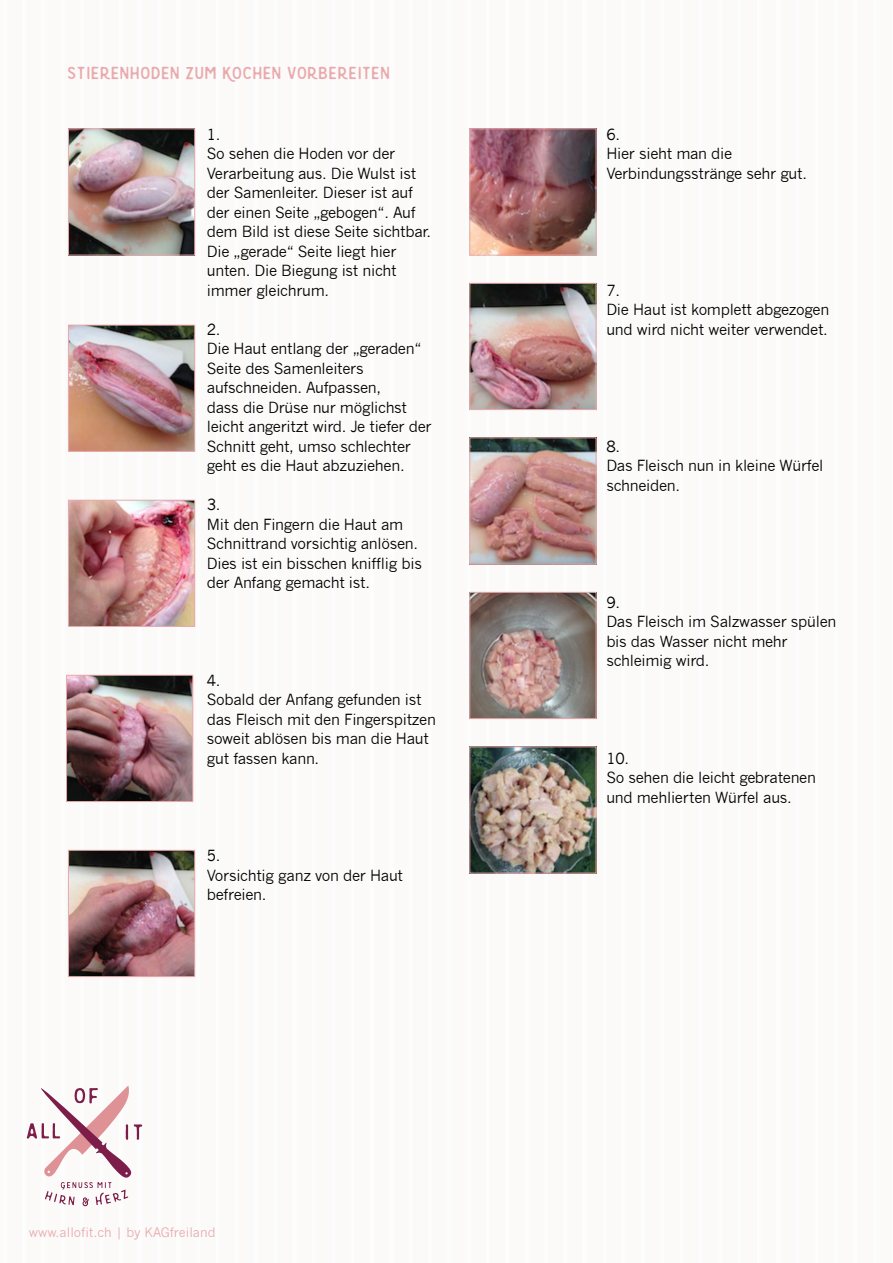
<style>
.page{position:relative;width:893px;height:1263px;background:#fff}
.page>*{position:absolute;margin:0;border:0;box-sizing:border-box;transform-origin:0 0}
.t1{font:24.3px "Yonder";letter-spacing:.025em;color:#eaaaad}
.t2{font:15px/19.5px "News Gothic";letter-spacing:-.02em;color:#000}
.t3{font:12.75px "News Gothic";color:#eaaaad}
</style>
<div class="page">
<img style="left:26px;top:128px;width:571px;height:1079px">
<img style="left:70px;top:131px;width:123px;height:122px">
<div style="left:68px;top:129px;width:127px;height:126px;border:1px solid #eaaaad"></div>
<img style="left:70px;top:327px;width:123px;height:123px">
<div style="left:68px;top:325px;width:127px;height:127px;border:1px solid #eaaaad"></div>
<img style="left:70px;top:502px;width:123px;height:123px">
<div style="left:68px;top:500px;width:127px;height:127px;border:1px solid #eaaaad"></div>
<img style="left:68px;top:677px;width:123px;height:123px">
<div style="left:66px;top:675px;width:127px;height:127px;border:1px solid #eaaaad"></div>
<img style="left:472px;top:131px;width:122px;height:122px">
<div style="left:470px;top:129px;width:126px;height:126px;border:1px solid #eaaaad"></div>
<img style="left:70px;top:852px;width:123px;height:123px">
<div style="left:68px;top:850px;width:127px;height:127px;border:1px solid #eaaaad"></div>
<img style="left:472px;top:285px;width:122px;height:123px">
<div style="left:470px;top:283px;width:126px;height:127px;border:1px solid #eaaaad"></div>
<img style="left:472px;top:749px;width:122px;height:122px">
<img style="left:472px;top:594px;width:122px;height:123px">
<div style="left:470px;top:592px;width:126px;height:127px;border:1px solid #eaaaad"></div>
<img style="left:472px;top:440px;width:122px;height:122px">
<div style="left:470px;top:438px;width:126px;height:126px;border:1px solid #eaaaad"></div>
<svg style="left:27px;top:1085px;width:115px;height:121px"></svg>
<h1 class="t1" style="left:68px;top:62px;width:324px">Stierenhoden zum Kochen vorbereiten</h1>
<p class="t2" style="left:207px;top:125px;width:226px">1.<br>So sehen die Hoden vor der<br>Verarbeitung aus. Die Wulst ist der Samenleiter. Dieser ist auf der einen Seite „gebogen“. Auf dem Bild ist diese Seite sichtbar.<br>Die „gerade“ Seite liegt hier unten. Die Biegung ist nicht immer gleichrum.</p>
<p class="t2" style="left:207px;top:320px;width:226px">2.<br>Die Haut entlang der „geraden“<br>Seite des Samenleiters aufschneiden. Aufpassen,<br>dass die Drüse nur möglichst leicht angeritzt wird. Je tiefer der<br>Schnitt geht, umso schlechter geht es die Haut abzuziehen.</p>
<p class="t2" style="left:207px;top:495px;width:217px">3.<br>Mit den Fingern die Haut am<br>Schnittrand vorsichtig anlösen.<br>Dies ist ein bisschen knifflig bis der Anfang gemacht ist.</p>
<p class="t2" style="left:207px;top:671px;width:231px">4.<br>Sobald der Anfang gefunden ist das Fleisch mit den Fingerspitzen soweit ablösen bis man die Haut gut fassen kann.</p>
<p class="t2" style="left:207px;top:846px;width:198px">5.<br>Vorsichtig ganz von der Haut befreien.</p>
<p class="t3" style="left:29px;top:1225px;width:188px">www.allofit.ch | by KAGfreiland</p>
<p class="t2" style="left:606px;top:125px;width:202px">6.<br>Hier sieht man die<br>Verbindungsstränge sehr gut.</p>
<p class="t2" style="left:606px;top:281px;width:224px">7.<br>Die Haut ist komplett abgezogen und wird nicht weiter verwendet.</p>
<p class="t2" style="left:606px;top:437px;width:219px">8.<br>Das Fleisch nun in kleine Würfel schneiden.</p>
<p class="t2" style="left:606px;top:593px;width:232px">9.<br>Das Fleisch im Salzwasser spülen bis das Wasser nicht mehr schleimig wird.</p>
<p class="t2" style="left:606px;top:749px;width:211px">10.<br>So sehen die leicht gebratenen und mehlierten Würfel aus.</p>
</div>
